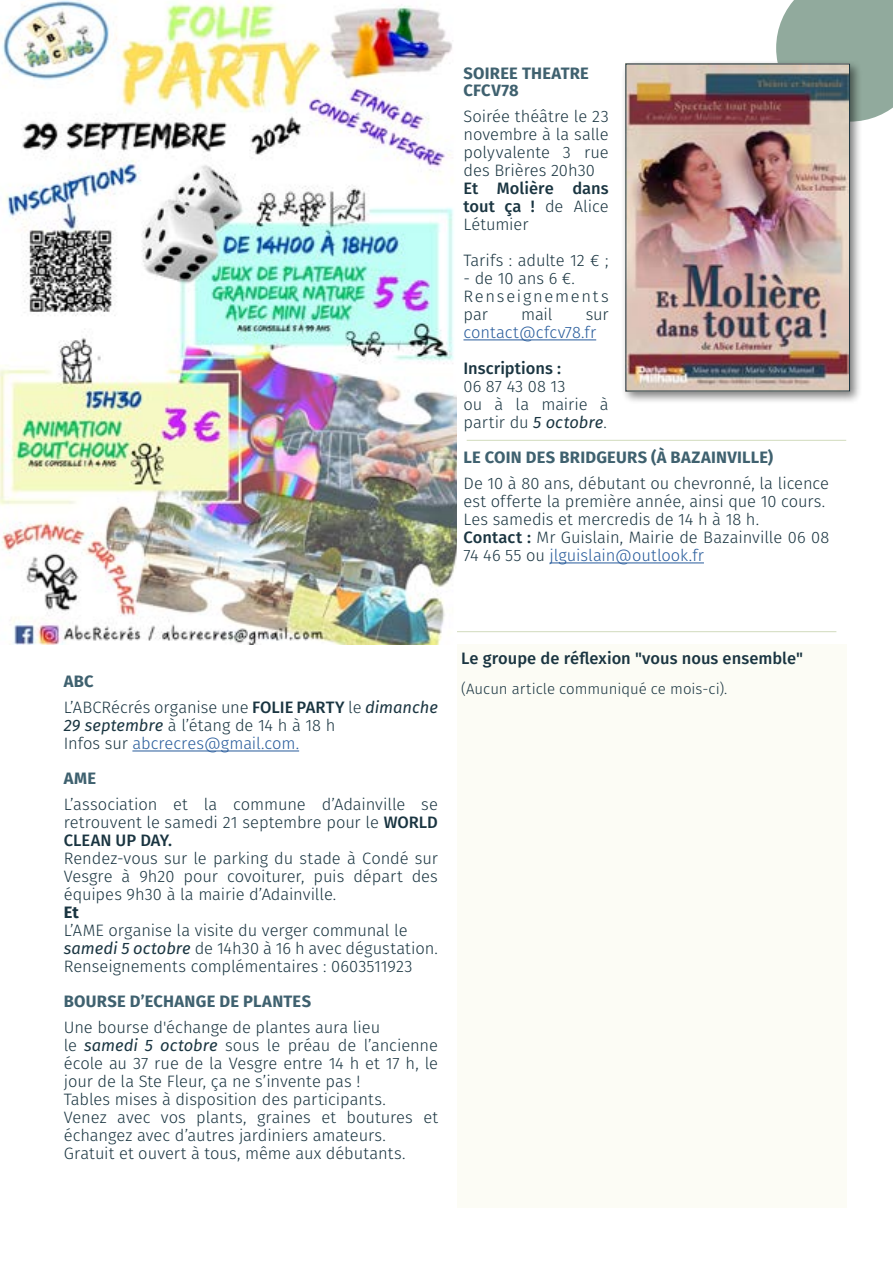
<style>
.page{position:relative;width:893px;height:1263px;background:#fff}
.page>*{position:absolute;margin:0;border:0;box-sizing:border-box;transform-origin:0 0}
.t1{font:300 16.5px/18px "Fira Sans";letter-spacing:-.005em;color:#1a3541}
.t2{font:500 16.5px/18px "Fira Sans";color:#1a3541;text-align:justify}
.t3{font:700 16.5px/16.5px "Fira Sans";letter-spacing:.015em;color:#3f616f}
.t4{font:300 16.5px/18px "Fira Sans";letter-spacing:.1em;color:#1a3541}
.t5{font:300 16.5px "Fira Sans";color:#275b9b}
.t6{font:700 16.5px "Fira Sans";color:#1a3541}
.t7{font:300 15px "Fira Sans";color:#1a3541}
.s1{font-weight:300}
.s2{font-weight:400;font-style:italic}
.s3{font-weight:500}
.s4{color:#275b9b}
.s5{font-weight:700;color:#3f616f}
</style>
<div class="page">
<div style="left:776px;top:0;width:117px;height:121px;background:#91aa9d"></div>
<hr style="left:457px;top:631px;width:379px;height:1px;background:#d1dbbd">
<hr style="left:467px;top:440px;width:379px;height:1px;background:#d1dbbd">
<img style="left:0;top:0;width:457px;height:644px">
<div style="left:457px;top:644px;width:389px;height:564px;background:#fcfcf5"></div>
<hr style="left:132px;top:750px;width:167px;height:1px;background:#275b9b">
<hr style="left:463px;top:339px;width:133px;height:1px;background:#275b9b">
<hr style="left:550px;top:562px;width:154px;height:1px;background:#275b9b">
<div style="left:621px;top:60px;width:242px;height:344px;background:#000;opacity:.5"></div>
<img style="left:628px;top:66px;width:220px;height:323px">
<div style="left:626px;top:64px;width:224px;height:327px;border:1px solid #1a3541"></div>
<p class="t3" style="left:464px;top:64px;width:127px">SOIREE THEATRE<br>CFCV78</p>
<p class="t1" style="left:463px;top:107px;width:147px;text-align:justify">Soirée théâtre le 23 novembre à la salle polyvalente 3 rue des Brières 20h30</p>
<p class="t2" style="left:463px;top:179px;width:147px">Et Molière dans tout ça ! <span class="s1">de Alice Létumier</span></p>
<p class="t1" style="left:463px;top:251px;width:147px">Tarifs : adulte 12 € ;</p>
<p class="t4" style="left:463px;top:269px;width:147px">- de 10 ans 6 €.<br>Renseignements par</p>
<p class="t1" style="left:521px;top:305px;width:33px">mail</p>
<p class="t1" style="left:586px;top:305px;width:25px">sur</p>
<p class="t5" style="left:463px;top:321px;width:134px">contact@cfcv78.fr</p>
<p class="t2" style="left:463px;top:359px;width:99px">Inscriptions :</p>
<p class="t1" style="left:463px;top:377px;width:147px">06 87 43 08 13<br>ou à la mairie à partir du <span class="s2">5 octobre</span>.</p>
<p class="t3" style="left:464px;top:448px;width:311px">LE COIN DES BRIDGEURS (À BAZAINVILLE)</p>
<p class="t1" style="left:463px;top:474px;width:367px">De 10 à 80 ans, débutant ou chevronné, la licence est offerte la première année, ainsi que 10 cours.<br>Les samedis et mercredis de 14 h à 18 h.<br><span class="s3">Contact :</span> Mr Guislain, Mairie de Bazainville 06 08<br>74 46 55 ou <span class="s4">jlguislain@outlook.fr</span></p>
<p class="t1" style="left:64px;top:668px;width:376px;line-height:26.5px"><span class="s5">ABC<br></span>L’ABCRécrés organise une <span class="s3">FOLIE PARTY</span> le <span class="s2">dimanche</span></p>
<p class="t1" style="left:64px;top:716px;width:273px"><span class="s2">29 septembre</span> à l’étang de 14 h à 18 h<br>Infos sur <span class="s4">abcrecres@gmail.com.</span></p>
<p class="t3" style="left:64px;top:769px;width:34px">AME</p>
<p class="t1" style="left:64px;top:795px;width:376px;text-align:justify">L’association et la commune d’Adainville se retrouvent le samedi 21 septembre pour le <span class="s3">WORLD CLEAN UP DAY.</span></p>
<p class="t1" style="left:64px;top:849px;width:376px;text-align:justify">Rendez-vous sur le parking du stade à Condé sur Vesgre à 9h20 pour covoiturer, puis départ des équipes 9h30 à la mairie d’Adainville.</p>
<p class="t6" style="left:64px;top:899px;width:16px">Et</p>
<p class="t1" style="left:64px;top:921px;width:376px">L’AME organise la visite du verger communal le <span class="s2">samedi 5 octobre</span> de 14h30 à 16 h avec dégustation.<br>Renseignements complémentaires : 0603511923</p>
<p class="t3" style="left:64px;top:992px;width:249px">BOURSE D’ECHANGE DE PLANTES</p>
<p class="t1" style="left:64px;top:1018px;width:376px">Une bourse d'échange de plantes aura lieu<br>le <span class="s2">samedi 5 octobre</span> sous le préau de l’ancienne école au 37 rue de la Vesgre entre 14 h et 17 h, le jour de la Ste Fleur, ça ne s’invente pas !<br>Tables mises à disposition des participants.<br>Venez avec vos plants, graines et boutures et échangez avec d’autres jardiniers amateurs.<br>Gratuit et ouvert à tous, même aux débutants.</p>
<p class="t2" style="left:461px;top:648px;width:343px">Le groupe de réflexion "vous nous ensemble"</p>
<p class="t7" style="left:461px;top:678px;width:268px">(Aucun article communiqué ce mois-ci).</p>
</div>
